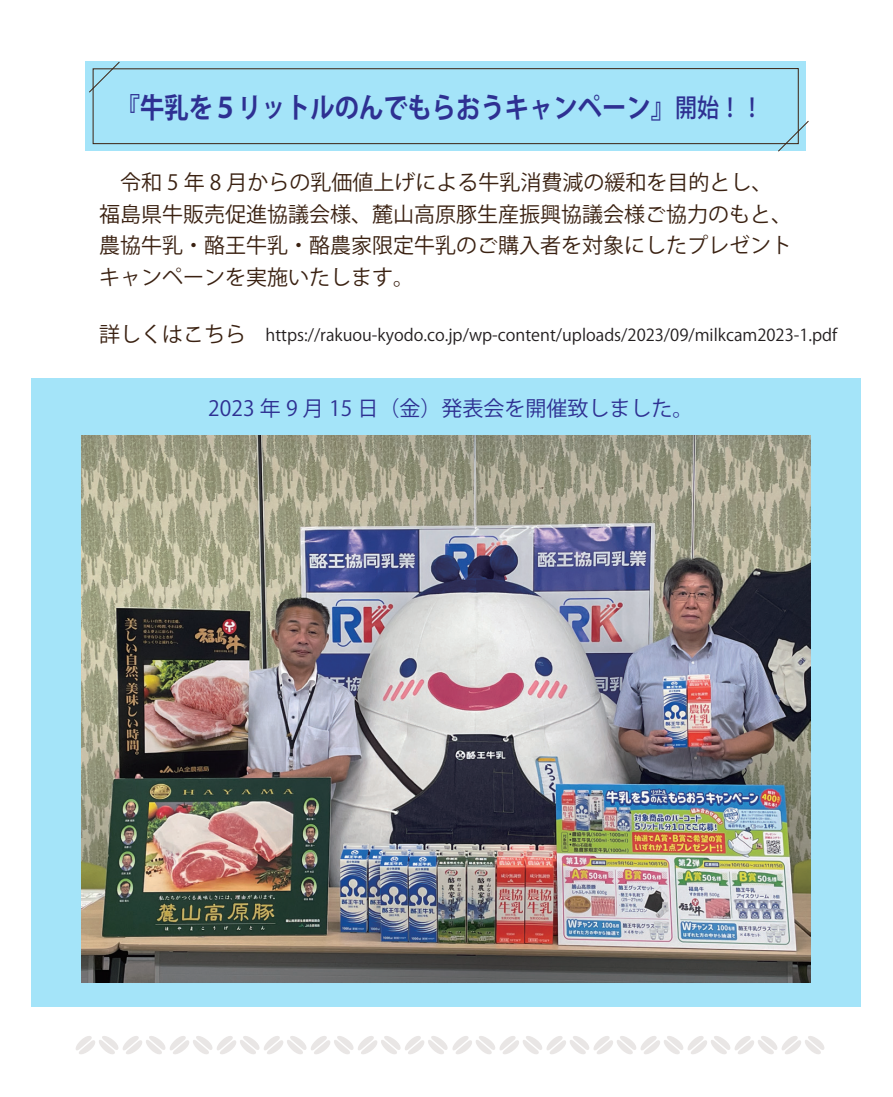
<style>
.page{position:relative;width:893px;height:1097px;background:#fff}
.page>*{position:absolute;margin:0;border:0;box-sizing:border-box;transform-origin:0 0}
.t1{font:700 28.05px "Koz Go Pr 6 N";color:#2e3092;scale:.86 1}
.t2{font:21px/31.5px "Koz Go Pr 6 N";color:#3a2111}
.t3{font:21px "Koz Go Pr 6 N";color:#2e3092}
.t4{font:16.5px "Koz Go Pr 6 N";color:#231f20}
.s1{font-weight:500;font-size:25.5px}
.s2{font-size:21px;color:#3a2111}
</style>
<div class="page">
<div style="left:86px;top:61px;width:720px;height:90px;background:linear-gradient(to right,#a4e4f9,#a4e4f9)"></div>
<div style="left:92px;top:68px;width:707px;height:76px;background:#a4e4f9"></div>
<svg style="left:777px;top:120px;width:32px;height:32px"></svg>
<svg style="left:88px;top:61px;width:32px;height:32px"></svg>
<svg style="left:76px;top:1036px;width:749px;height:18px"></svg>
<div style="left:31px;top:378px;width:829px;height:628px;background:#a4e4f9"></div>
<img style="left:81px;top:435px;width:729px;height:547px">
<h1 class="t1" style="left:116px;top:92px;width:754px">『牛乳を５リットルのんでもらおうキャンペーン』<span class="s1">開始！！</span></h1>
<p class="t2" style="left:99px;top:167px;width:695px">　令和 5 年 8 月からの乳価値上げによる牛乳消費減の緩和を目的とし、福島県牛販売促進協議会様、麓山高原豚生産振興協議会様ご協力のもと、農協牛乳・酪王牛乳・酪農家限定牛乳のご購入者を対象にしたプレゼントキャンペーンを実施いたします。</p>
<p class="t4" style="left:99px;top:325px;width:740px"><span class="s2">詳しくはこちら</span> https://rakuou-kyodo.co.jp/wp-content/uploads/2023/09/milkcam2023-1.pdf</p>
<p class="t3" style="left:208px;top:396px;width:487px">2023 年 9 月 15 日（金）発表会を開催致しました。</p>
</div>
